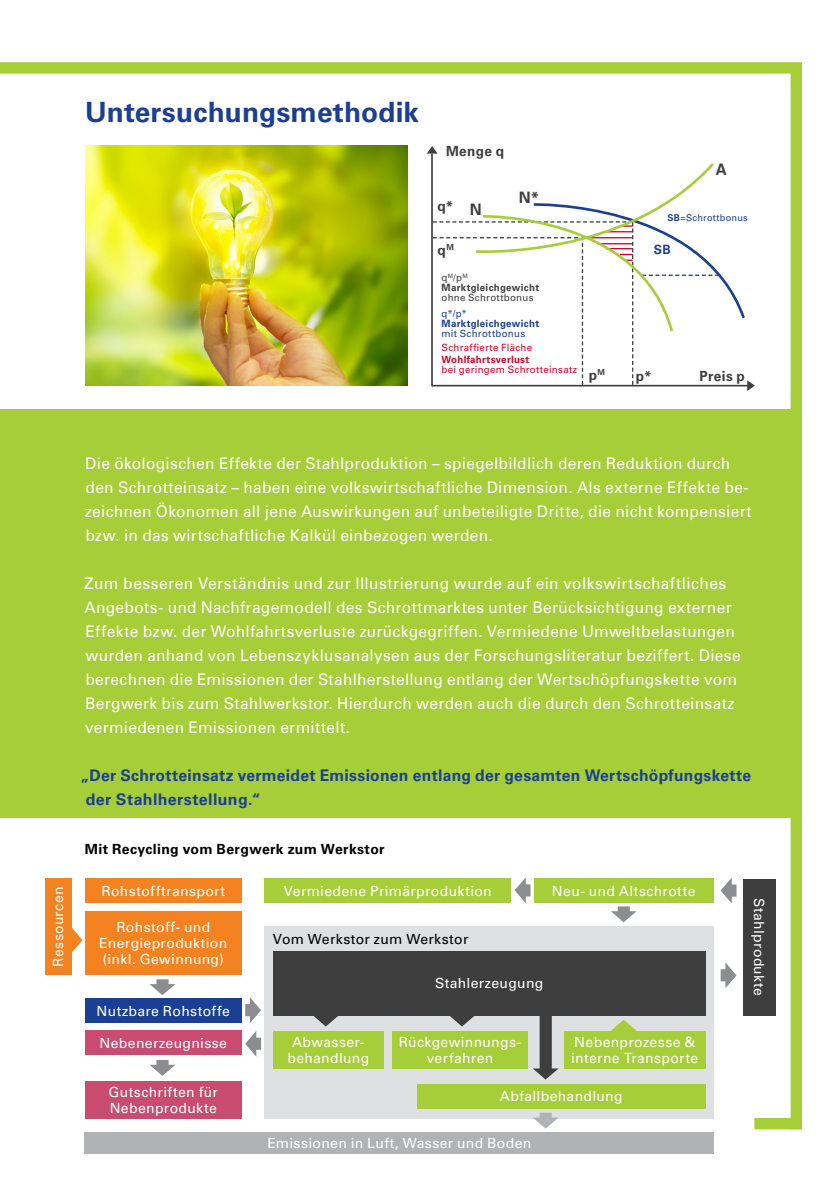
<style>
.page{position:relative;width:840px;height:1191px;background:#fff}
.page>*{position:absolute;margin:0;border:0;box-sizing:border-box;transform-origin:0 0}
.t1{font:700 28px "Univers LT Std";letter-spacing:.005em;color:#1b3f94}
.t2{font:16px/24px "Univers LT Std";letter-spacing:.02em;color:#fff}
.t3{font:700 16px/24px "Univers LT Std";letter-spacing:.02em;color:#1b3f94}
.t4{font:700 15.8px "Univers LT Std";color:#3e3e3f}
.t5{font:14px/16px "Univers LT Std";letter-spacing:.025em;color:#fff;text-align:center}
.t6{font:700 14px "Univers LT Std";letter-spacing:.025em;color:#000}
.t7{font:14px "Univers LT Std";letter-spacing:.02em;color:#000}
.t8{font:700 14px "Univers LT Std";letter-spacing:.03em;color:#3e3e3f}
.t9{font:700 12.8px "Univers LT Std";color:#1b3f94}
.t10{font:10px "Univers LT Std";letter-spacing:.03em;color:#d90026}
.t11{font:700 10px/10px "Univers LT Std";letter-spacing:.03em;color:#3e3e3f}
.t12{font:10px "Univers LT Std";letter-spacing:.03em;color:#1b3f94}
.t13{font:700 10px "Univers LT Std";letter-spacing:.03em;color:#1b3f94}
.t14{font:700 10px "Univers LT Std";letter-spacing:.03em;color:#d90026}
.t15{font:10px "Univers LT Std";letter-spacing:.025em;color:#3e3e3f}
.t16{font:9.4px "Univers LT Std";letter-spacing:.03em;color:#1b3f94}
.s1{font-weight:400}
.s2{font-weight:700}
</style>
<div class="page">
<div style="left:0;top:410px;width:790px;height:408px;background:#a6ce39"></div>
<div style="left:790px;top:66px;width:11px;height:1063px;background:#a6ce39"></div>
<div style="left:0;top:62px;width:801px;height:12px;background:#a6ce39"></div>
<div style="left:754px;top:1118px;width:47px;height:11px;background:#a6ce39"></div>
<img style="left:85px;top:146px;width:323px;height:240px">
<hr style="left:431px;top:154px;width:1px;height:232px;background:#3e3e3f">
<svg style="left:432px;top:160px;width:322px;height:231px"></svg>
<svg style="left:427px;top:146px;width:10px;height:8px"></svg>
<div style="left:264px;top:926px;width:449px;height:192px;background:#dfe0e2"></div>
<div style="left:85px;top:878px;width:157px;height:24px;background:#f58220"></div>
<div style="left:85px;top:998px;width:157px;height:24px;background:#1b3f94"></div>
<div style="left:273px;top:950px;width:432px;height:65px;background:#3e3e3f"></div>
<div style="left:392px;top:1030px;width:135px;height:38px;background:#a6ce39"></div>
<div style="left:417px;top:1084px;width:288px;height:24px;background:#a6ce39"></div>
<div style="left:85px;top:1132px;width:628px;height:21px;background:#b1b2b6"></div>
<div style="left:273px;top:1030px;width:110px;height:38px;background:#a6ce39"></div>
<div style="left:564px;top:1030px;width:141px;height:38px;background:#a6ce39"></div>
<div style="left:85px;top:1030px;width:157px;height:24px;background:#c94b70"></div>
<div style="left:85px;top:1081px;width:157px;height:37px;background:#c94b70"></div>
<div style="left:264px;top:878px;width:247px;height:24px;background:#a6ce39"></div>
<div style="left:533px;top:878px;width:180px;height:24px;background:#a6ce39"></div>
<svg style="left:150px;top:979px;width:25px;height:16px"></svg>
<svg style="left:150px;top:1060px;width:25px;height:15px"></svg>
<svg style="left:532px;top:1112px;width:26px;height:16px"></svg>
<svg style="left:532px;top:1015px;width:26px;height:64px"></svg>
<svg style="left:245px;top:997px;width:16px;height:26px"></svg>
<svg style="left:71px;top:927px;width:11px;height:26px"></svg>
<svg style="left:720px;top:962px;width:16px;height:26px"></svg>
<svg style="left:720px;top:878px;width:16px;height:25px"></svg>
<svg style="left:611px;top:906px;width:25px;height:16px"></svg>
<svg style="left:610px;top:1020px;width:26px;height:11px"></svg>
<svg style="left:449px;top:1015px;width:26px;height:11px"></svg>
<svg style="left:313px;top:1015px;width:26px;height:11px"></svg>
<svg style="left:245px;top:1031px;width:16px;height:25px"></svg>
<svg style="left:514px;top:877px;width:16px;height:26px"></svg>
<div style="left:85px;top:910px;width:157px;height:64px;background:#f58220"></div>
<div style="left:742px;top:878px;width:32px;height:137px;background:#3e3e3f"></div>
<div style="left:45px;top:878px;width:26px;height:96px;background:#f58220"></div>
<h1 class="t1" style="left:85px;top:96px;width:335px">Untersuchungsmethodik</h1>
<p class="t8" style="left:446px;top:143px;width:60px">Menge q</p>
<p class="t8" style="left:437px;top:197px;width:17px">q*</p>
<p class="t8" style="left:437px;top:242px;width:18px">q<sup>M</sup></p>
<p class="t4" style="left:469px;top:200px;width:13px">N</p>
<p class="t4" style="left:518px;top:188px;width:22px">N*</p>
<p class="t11" style="left:441px;top:273px;width:99px"><span class="s1">q</span><sup>M</sup><span class="s1">/p</span><sup>M<br></sup>Marktgleichgewicht</p>
<p class="t15" style="left:441px;top:292px;width:93px">ohne Schrottbonus</p>
<p class="t12" style="left:441px;top:308px;width:27px">q*/p*</p>
<p class="t13" style="left:441px;top:318px;width:99px">Marktgleichgewicht</p>
<p class="t12" style="left:441px;top:328px;width:85px">mit Schrottbonus</p>
<p class="t10" style="left:441px;top:342px;width:92px">Schraffierte Fläche</p>
<p class="t14" style="left:441px;top:354px;width:89px">Wohlfahrtsverlust</p>
<p class="t10" style="left:441px;top:364px;width:137px">bei geringem Schrotteinsatz</p>
<p class="t4" style="left:715px;top:160px;width:13px">A</p>
<p class="t16" style="left:667px;top:212px;width:82px"><span class="s2">SB</span>=Schrottbonus</p>
<p class="t9" style="left:653px;top:242px;width:18px">SB</p>
<p class="t8" style="left:588px;top:367px;width:18px">p<sup>M</sup></p>
<p class="t8" style="left:635px;top:368px;width:17px">p*</p>
<p class="t8" style="left:699px;top:368px;width:47px">Preis p</p>
<p class="t5" style="left:50px;top:966px;width:82px;rotate:-90deg">Ressourcen</p>
<p class="t2" style="left:85px;top:452px;width:667px">Die ökologischen Effekte der Stahlproduktion – spiegelbildlich deren Reduktion durch den Schrotteinsatz – haben eine volkswirtschaftliche Dimension. Als externe Effekte be&shy;zeichnen Ökonomen all jene Auswirkungen auf unbeteiligte Dritte, die nicht kompensiert bzw. in das wirtschaftliche Kalkül einbezogen werden.</p>
<p class="t2" style="left:84px;top:572px;width:657px">Zum besseren Verständnis und zur Illustrierung wurde auf ein volkswirtschaftliches Angebots- und Nachfragemodell des Schrottmarktes unter Berücksichtigung externer Effekte bzw. der Wohlfahrtsverluste zurückgegriffen. Vermiedene Umweltbelastungen wurden anhand von Lebenszyklusanalysen aus der Forschungsliteratur beziffert. Diese berechnen die Emissionen der Stahlherstellung entlang der Wertschöpfungskette vom Bergwerk bis zum Stahlwerkstor. Hierdurch werden auch die durch den Schrotteinsatz vermiedenen Emissionen ermittelt.</p>
<p class="t3" style="left:86px;top:764px;width:666px;text-indent:-5px">„Der Schrotteinsatz vermeidet Emissionen entlang der gesamten Wertschöpfungskette der Stahlherstellung.“</p>
<p class="t6" style="left:85px;top:840px;width:301px">Mit Recycling vom Bergwerk zum Werkstor</p>
<p class="t5" style="left:101px;top:882px;width:125px">Rohstofftransport</p>
<p class="t5" style="left:284px;top:882px;width:209px">Vermiedene Primärproduktion</p>
<p class="t5" style="left:551px;top:882px;width:145px">Neu- und Altschrotte</p>
<p class="t7" style="left:273px;top:930px;width:197px">Vom Werkstor zum Werkstor</p>
<p class="t5" style="left:99px;top:919px;width:129px">Rohstoff- und<br>Energieproduktion (inkl. Gewinnung)</p>
<p class="t5" style="left:96px;top:1002px;width:135px">Nutzbare Rohstoffe</p>
<p class="t5" style="left:99px;top:1035px;width:129px">Nebenerzeugnisse</p>
<p class="t5" style="left:108px;top:1084px;width:111px;text-align:left">Gutschriften für<br>Nebenprodukte</p>
<p class="t5" style="left:435px;top:975px;width:110px">Stahlerzeugung</p>
<p class="t5" style="left:287px;top:1033px;width:83px">Abwasser&shy;behandlung</p>
<p class="t5" style="left:571px;top:1033px;width:128px;text-align:left">Nebenprozesse &amp; interne Transporte</p>
<p class="t5" style="left:398px;top:1033px;width:124px">Rückgewinnungs&shy;verfahren</p>
<p class="t5" style="left:499px;top:1088px;width:124px">Abfallbehandlung</p>
<p class="t5" style="left:267px;top:1134px;width:265px">Emissionen in Luft, Wasser und Boden</p>
<p class="t5" style="left:766px;top:898px;width:99px;rotate:90deg">Stahlprodukte</p>
</div>
